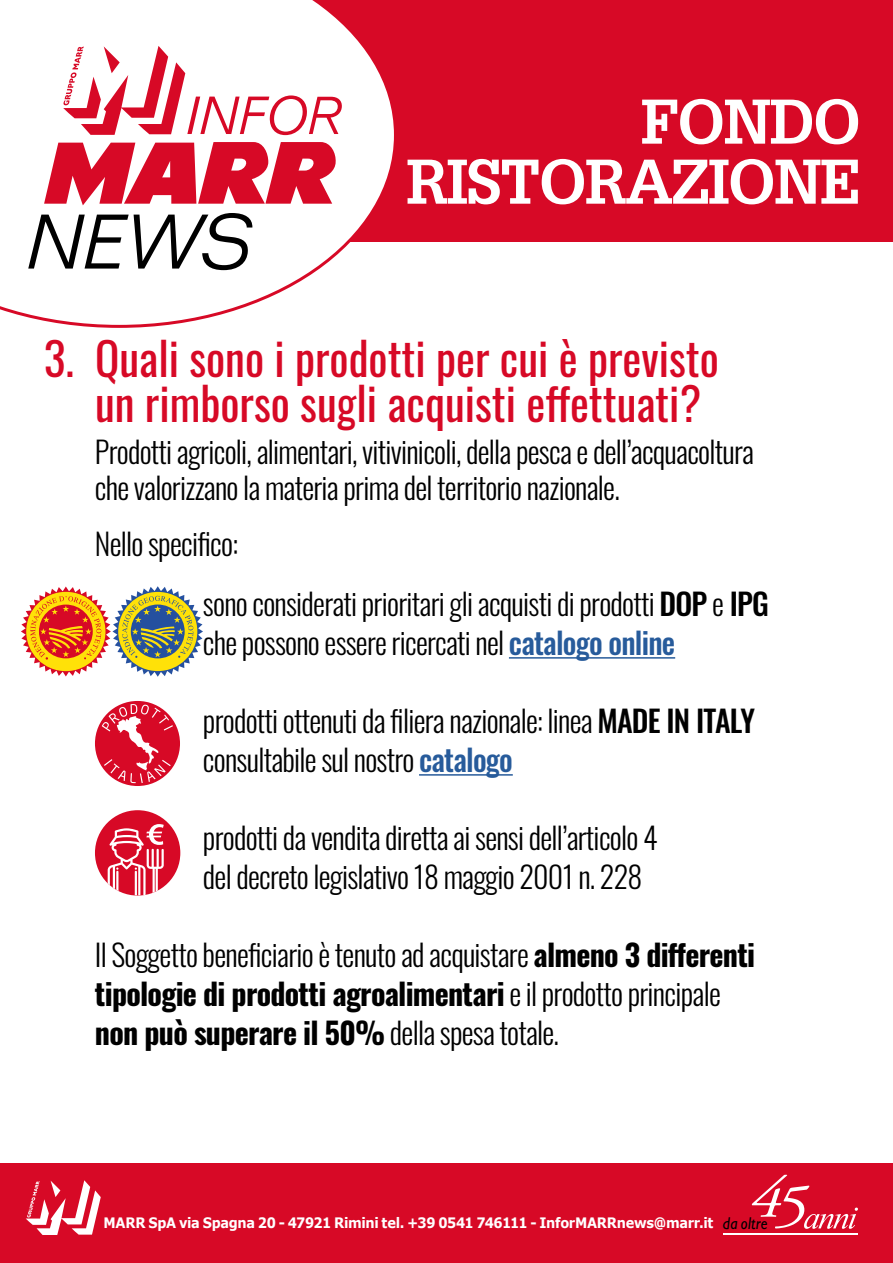
<style>
.page{position:relative;width:893px;height:1263px;background:#fff}
.page>*{position:absolute;margin:0;border:0;box-sizing:border-box;transform-origin:0 0}
.t1{font:700 61.5px/60px "Glypha LT Std";letter-spacing:-.03em;color:#fff;text-align:right}
.t2{font:45px/45px "Oswald";color:#d70926}
.t3{font:300 30px/39px "Oswald";letter-spacing:-.025em;color:#000}
.t4{font:700 14.4px "Verdana";letter-spacing:-.025em;color:#fff;scale:.9 1}
.s1{font-weight:500}
.s2{font-weight:500;color:#275b9b}
.s3{font-weight:700}
.s4{font-family:"Gill Sans Std";font-weight:400;font-style:italic;font-size:17.25px;color:#000}
</style>
<div class="page">
<div style="left:1px;top:0;width:892px;height:242px;background:#d70926"></div>
<svg style="left:0;top:0;width:394px;height:328px"></svg>
<svg style="left:44px;top:142px;width:292px;height:63px"></svg>
<svg style="left:28px;top:213px;width:225px;height:57px"></svg>
<svg style="left:63px;top:46px;width:279px;height:89px"></svg>
<div style="left:0;top:1163px;width:893px;height:100px;background:#d70926"></div>
<hr style="left:509px;top:657px;width:166px;height:2px;background:#275b9b">
<hr style="left:419px;top:774px;width:94px;height:2px;background:#275b9b">
<svg style="left:26px;top:1180px;width:75px;height:55px"></svg>
<hr style="left:723px;top:1233px;width:134px;height:1px;background:#fff">
<svg style="left:752px;top:1175px;width:106px;height:54px"></svg>
<svg style="left:21px;top:586px;width:182px;height:91px"></svg>
<div style="left:95px;top:701px;width:85px;height:85px;background:#d70926;border-radius:50%"></div>
<svg style="left:102px;top:704px;width:71px;height:79px"></svg>
<div style="left:95px;top:810px;width:85px;height:85px;background:#d70926;border-radius:50%"></div>
<svg style="left:108px;top:824px;width:56px;height:71px"></svg>
<h1 class="t1" style="left:406px;top:90px;width:456px">FONDO<br>RISTORAZIONE</h1>
<h2 class="t2" style="left:95px;top:332px;width:625px;text-indent:-51px">3. Quali sono i prodotti per cui è previsto un rimborso sugli acquisti effettuati?</h2>
<p class="t3" style="left:95px;top:431px;width:661px;line-height:36px">Prodotti agricoli, alimentari, vitivinicoli, della pesca e dell’acquacoltura che valorizzano la materia prima del territorio nazionale.</p>
<p class="t3" style="left:203px;top:511px;width:568px;line-height:60px;text-indent:-108px">Nello specifico:<br>sono considerati prioritari gli acquisti di prodotti <span class="s1">DOP</span> e <span class="s1">IPG</span></p>
<p class="t3" style="left:203px;top:620px;width:474px">che possono essere ricercati nel <span class="s2">catalogo online</span></p>
<p class="t3" style="left:203px;top:698px;width:553px">prodotti ottenuti da filiera nazionale: linea <span class="s1">MADE IN ITALY </span>consultabile sul nostro <span class="s2">catalogo</span></p>
<p class="t3" style="left:203px;top:815px;width:456px">prodotti da vendita diretta ai sensi dell’articolo 4 del decreto legislativo 18 maggio 2001 n. 228</p>
<p class="t3" style="left:95px;top:932px;width:662px">Il Soggetto beneficiario è tenuto ad acquistare <span class="s3">almeno 3 differenti tipologie di prodotti agroalimentari</span> e il prodotto principale <span class="s3">non può superare il 50%</span> della spesa totale.</p>
<p class="t4" style="left:104px;top:1214px;width:739px">MARR SpA via Spagna 20 - 47921 Rimini tel. +39 0541 746111 - InforMARRnews@marr.it <span class="s4">da oltre</span></p>
</div>
